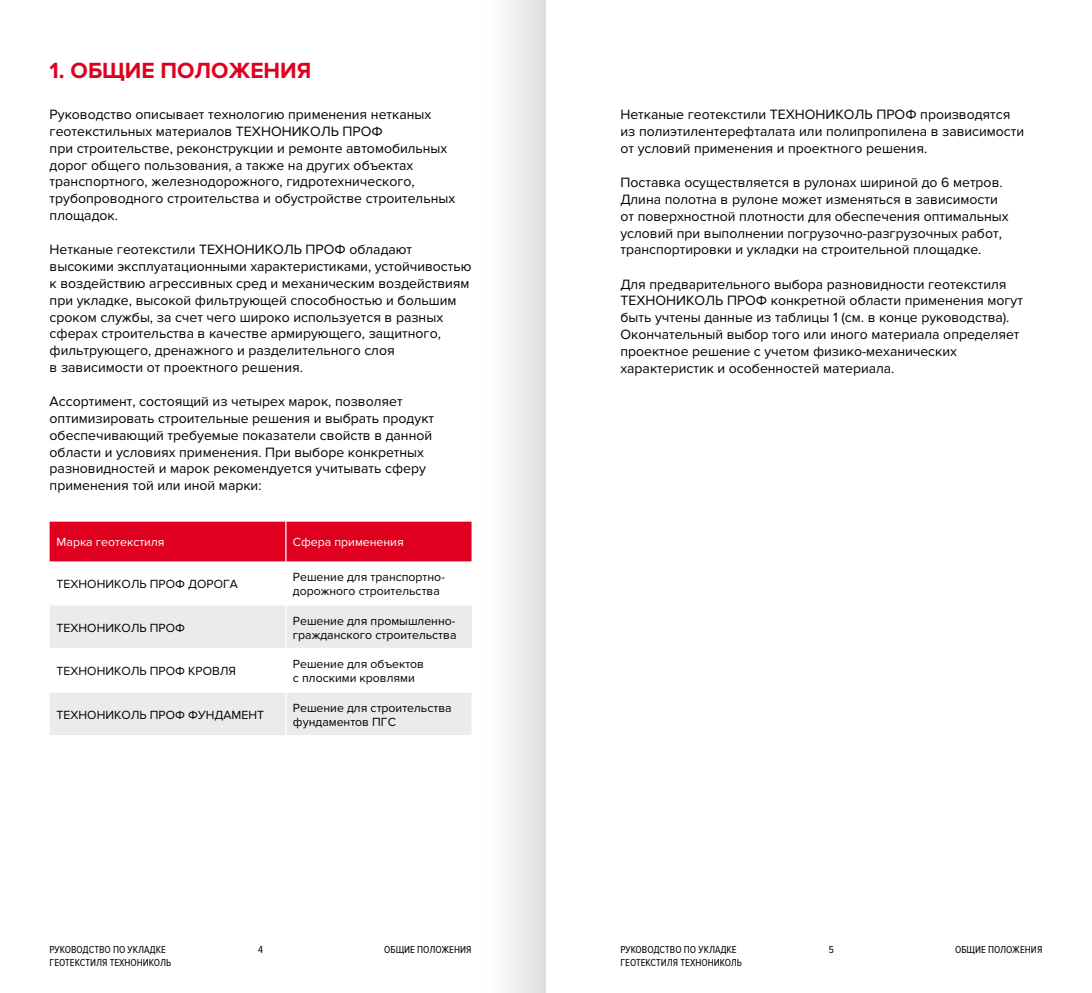
<style>
.page{position:relative;width:1092px;height:993px;background:#fff}
.page>*{position:absolute;margin:0;border:0;box-sizing:border-box;transform-origin:0 0}
.t1{font:700 22.75px "Proxima Nova";color:#df0020}
.t2{font:14px/16.8px "Proxima Nova";color:#000}
.t3{font:12.25px/14px "Proxima Nova";color:#000}
.t4{font:12.25px "Proxima Nova";color:#fff}
.t5{font:10.5px "Proxima Nova Cond";color:#000}
</style>
<div class="page">
<div style="left:50px;top:521px;width:421px;height:40px;background:#df0020"></div>
<svg style="left:50px;top:606px;width:421px;height:128px;fill:#ebebeb"></svg>
<div style="left:286px;top:604px;width:185px;height:44px;background:#ebebeb"></div>
<hr style="left:285px;top:605px;width:1px;height:42px;background:#fff">
<hr style="left:285px;top:649px;width:1px;height:42px;background:#fff">
<hr style="left:285px;top:692px;width:1px;height:42px;background:#fff">
<hr style="left:286px;top:604px;width:185px;height:1px;background:#fff">
<hr style="left:50px;top:647px;width:236px;height:2px;background:#fff">
<hr style="left:286px;top:647px;width:185px;height:2px;background:#fff">
<hr style="left:50px;top:691px;width:236px;height:1px;background:#fff">
<hr style="left:286px;top:691px;width:185px;height:1px;background:#fff">
<hr style="left:285px;top:521px;width:1px;height:40px;background:#fff">
<div style="left:483px;top:0;width:63px;height:992px;background:linear-gradient(to right,#fff,#dedede)"></div>
<h1 class="t1" style="left:50px;top:57px;width:263px">1. ОБЩИЕ ПОЛОЖЕНИЯ</h1>
<p class="t2" style="left:50px;top:106px;width:383px">Руководство описывает технологию применения нетканых геотекстильных материалов ТЕХНОНИКОЛ</p>
<p class="t2" style="left:50px;top:123px;width:407px;text-indent:281px">Ь ПРОФ<br>при строительстве, реконструкции и ремонте автомобильных дорог общего пользования, а также на других объектах транспортного, железнодорожного, гидротехнического, трубопроводного строительства и обустройстве строительных площадок.</p>
<p class="t2" style="left:50px;top:241px;width:216px">Нетканые геотекстили ТЕХНОНИКОЛ</p>
<p class="t2" style="left:50px;top:241px;width:423px;text-indent:244px">Ь П РОФ обладают высокими эксплуатационными характеристиками, устойчивостью к воздействию агрессивных сред и механическим воздействиям при укладке, высокой фильтрующей способностью и большим сроком службы, за счет чего широко используется в разных сферах строительства в качестве армирующего, защитного, фильтрующего, дренажного и разделительного слоя<br>в зависимости от проектного решения.</p>
<p class="t2" style="left:50px;top:393px;width:386px">Ассортимент, состоящий из четырех марок, позволяет оптимизировать строительные решения и выбрать продукт обеспечивающий требуемые показатели свойств в данной области и условиях применения. П ри выборе конкретных разновидностей и марок рекомендуется учитывать сферу применения той или иной марки:</p>
<p class="t4" style="left:57px;top:535px;width:109px">Марка геотекстиля</p>
<p class="t4" style="left:293px;top:535px;width:112px">Сфера применения</p>
<p class="t3" style="left:57px;top:577px;width:58px">ТЕХНОНИКОЛ</p>
<p class="t3" style="left:139px;top:577px;width:83px">Ь ПРОФ ДОРОГА</p>
<p class="t3" style="left:293px;top:570px;width:154px">Решение для транспортно&shy;дорожного строительства</p>
<p class="t3" style="left:57px;top:620px;width:58px">ТЕХНОНИКОЛ</p>
<p class="t3" style="left:139px;top:620px;width:47px">Ь ПРОФ</p>
<p class="t3" style="left:293px;top:613px;width:165px">Решение для промышленно&shy;гражданского строительства</p>
<p class="t3" style="left:57px;top:664px;width:58px">ТЕХНОНИКОЛ</p>
<p class="t3" style="left:139px;top:664px;width:73px">Ь ПРОФ КРОВЛЯ</p>
<p class="t3" style="left:293px;top:657px;width:133px">Решение для объектов с плоскими кровлями</p>
<p class="t3" style="left:57px;top:707px;width:58px">ТЕХНОНИКОЛ</p>
<p class="t3" style="left:139px;top:707px;width:125px">Ь ПРОФ ФУНДАМЕНТ</p>
<p class="t3" style="left:293px;top:700px;width:160px">Решение для строительства фундаментов ПГС</p>
<p class="t2" style="left:620px;top:106px;width:405px;text-indent:244px">Ь П РОФ производятся из полиэтилентерефталата или полипропилена в зависимости от условий применения и проектного решения.</p>
<p class="t2" style="left:620px;top:174px;width:390px">П оставка осуществляется в рулонах шириной до 6 метров.<br>Длина полотна в рулоне может изменяться в зависимости от поверхностной плотности для обеспечения оптимальных условий при выполнении погрузочно-разгрузочных работ, транспортировки и укладки на строительной площадке.</p>
<p class="t2" style="left:620px;top:275px;width:387px">Для предварительного выбора разновидности геотекстиля<br>ТЕХНОНИКОЛ</p>
<p class="t2" style="left:620px;top:106px;width:216px">Нетканые геотекстили ТЕХНОНИКОЛ</p>
<p class="t2" style="left:620px;top:292px;width:404px;text-indent:95px">Ь П РОФ конкретной области применения могут быть учтены данные из таблицы 1 (см. в конце руководства).<br>Окончательный выбор того или иного материала определяет проектное решение с учетом физико-механических характеристик и особенностей материала.</p>
<p class="t5" style="left:50px;top:943px;width:118px">Руководство по укладке</p>
<p class="t5" style="left:384px;top:943px;width:40px">ОбщИЕ ПОЛО</p>
<p class="t5" style="left:441px;top:943px;width:14px">ЖЕНИЯ</p>
<p class="t5" style="left:50px;top:955px;width:82px">геотекстиля ТЕХНОНИКОЛ</p>
<p class="t5" style="left:166px;top:955px;width:7px">Ь</p>
<p class="t5" style="left:620px;top:943px;width:118px">Руководство по укладке</p>
<p class="t5" style="left:954px;top:943px;width:40px">ОбщИЕ ПОЛО</p>
<p class="t5" style="left:1012px;top:943px;width:14px">ЖЕНИЯ</p>
<p class="t5" style="left:620px;top:955px;width:82px">геотекстиля ТЕХНОНИКОЛ</p>
<p class="t5" style="left:736px;top:955px;width:7px">Ь</p>
<p class="t5" style="left:258px;top:943px;width:6px">4</p>
<p class="t5" style="left:828px;top:943px;width:7px">5</p>
</div>
